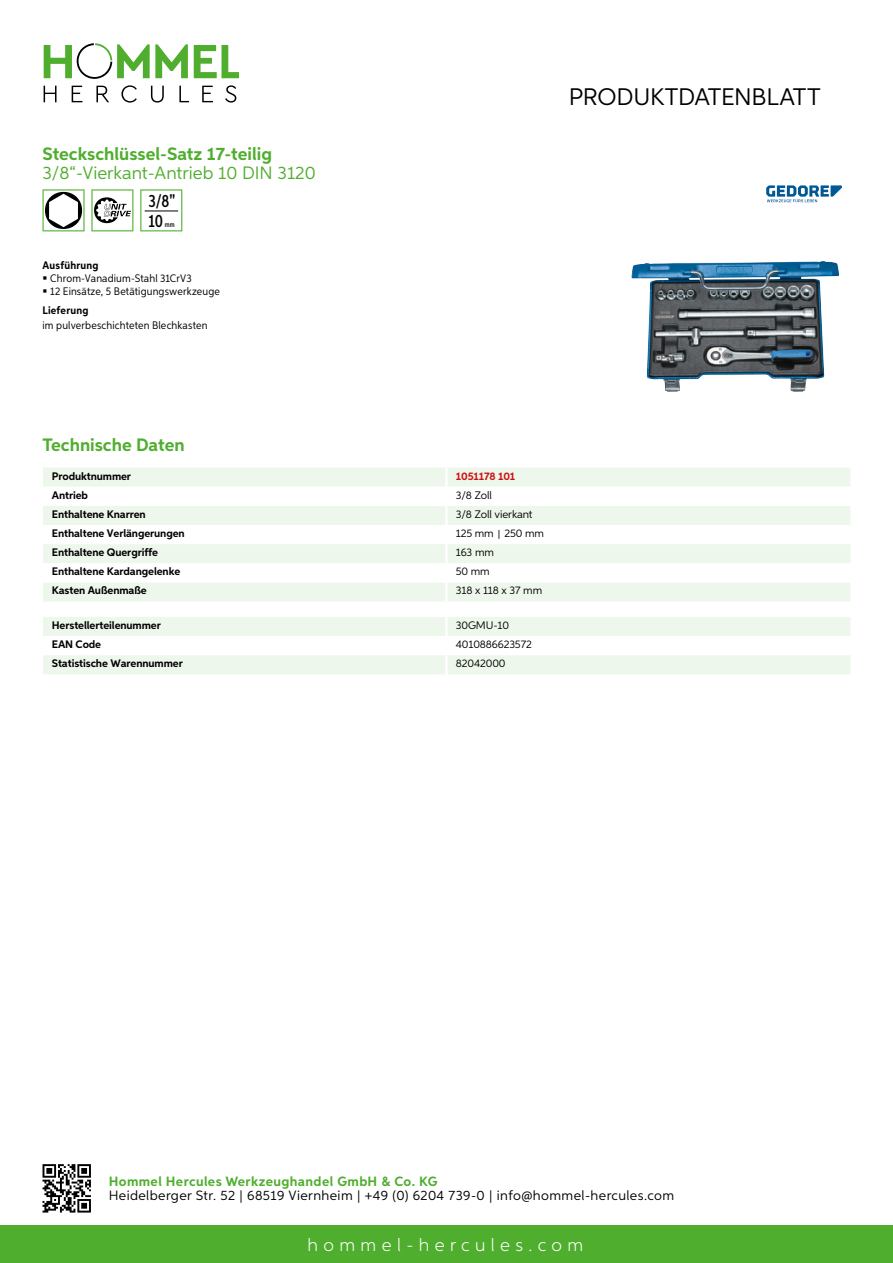
<style>
.page{position:relative;width:893px;height:1263px;background:#fff}
.page>*{position:absolute;margin:0;border:0;box-sizing:border-box;transform-origin:0 0}
.t1{font:24px "Aspira";letter-spacing:-.01em;color:#000}
.t2{font:700 18px "Aspira";color:#50ae2f}
.t3{font:18px "Aspira";color:#50ae2f}
.t4{font:300 18px "Aspira";letter-spacing:.3em;color:#fff}
.t5{font:500 17.85px/20.4px "Aspira XX Nar";color:#000}
.t6{font:13.5px "Aspira";letter-spacing:.03em;color:#000}
.t7{font:700 13.5px "Aspira";letter-spacing:.03em;color:#50ae2f}
.t8{font:700 10.95px "Aspira";letter-spacing:-.01em;color:#000}
.t9{font:10.95px/12.8px "Aspira Nar";letter-spacing:.015em;color:#000}
.t10{font:10.95px "Aspira";letter-spacing:-.01em;color:#000}
.t11{font:700 10.95px "Aspira Nar";letter-spacing:.02em;color:#000}
.t12{font:700 10.95px "Aspira";letter-spacing:-.01em;color:#cd1013}
.t13{font:500 7.35px "Aspira XX Nar";color:#000}
.s1{font-family:"Wuerth Global";font-size:10.5px}
</style>
<div class="page">
<div style="left:0;top:1226px;width:893px;height:37px;background:#50ae2f"></div>
<svg style="left:43px;top:1164px;width:48px;height:48px"></svg>
<svg style="left:194px;top:45px;width:45px;height:33px"></svg>
<svg style="left:44px;top:43px;width:144px;height:36px"></svg>
<svg style="left:44px;top:86px;width:13px;height:16px"></svg>
<svg style="left:72px;top:86px;width:10px;height:16px"></svg>
<svg style="left:96px;top:86px;width:13px;height:16px"></svg>
<svg style="left:121px;top:85px;width:16px;height:18px"></svg>
<svg style="left:151px;top:86px;width:13px;height:17px"></svg>
<svg style="left:179px;top:86px;width:10px;height:16px"></svg>
<svg style="left:202px;top:86px;width:11px;height:16px"></svg>
<svg style="left:225px;top:85px;width:11px;height:18px"></svg>
<div style="left:43px;top:468px;width:807px;height:133px;background:#eef7eb"></div>
<svg style="left:43px;top:487px;width:807px;height:95px"></svg>
<hr style="left:445px;top:468px;width:3px;height:19px;background:#fff">
<hr style="left:445px;top:487px;width:3px;height:19px;background:#fff">
<hr style="left:445px;top:506px;width:3px;height:19px;background:#fff">
<hr style="left:445px;top:525px;width:3px;height:19px;background:#fff">
<hr style="left:445px;top:544px;width:3px;height:19px;background:#fff">
<hr style="left:445px;top:563px;width:3px;height:19px;background:#fff">
<hr style="left:445px;top:582px;width:3px;height:19px;background:#fff">
<svg style="left:43px;top:617px;width:807px;height:57px"></svg>
<hr style="left:445px;top:655px;width:3px;height:19px;background:#fff">
<svg style="left:43px;top:189px;width:42px;height:42px"></svg>
<svg style="left:91px;top:189px;width:42px;height:42px"></svg>
<svg style="left:140px;top:189px;width:42px;height:42px"></svg>
<hr style="left:145px;top:211px;width:33px;height:1px;background:#000">
<img style="left:631px;top:261px;width:208px;height:131px">
<svg style="left:766px;top:185px;width:76px;height:17px"></svg>
<h2 class="t2" style="left:43px;top:142px;width:231px">Steckschlüssel-Satz 17-teilig</h2>
<h2 class="t3" style="left:43px;top:162px;width:275px">3/8“-Vierkant-Antrieb 10 DIN 3120</h2>
<h3 class="t5" style="left:148px;top:191px;width:28px">3/8"<br>10</h3>
<p class="t13" style="left:165px;top:220px;width:11px">mm</p>
<p class="t11" style="left:43px;top:259px;width:58px">Ausführung</p>
<p class="t9" style="left:50px;top:272px;width:171px">Chrom-Vanadium-Stahl 31CrV3<br>12 Einsätze, 5 Betätigungswerkzeuge</p>
<p class="t11" style="left:43px;top:304px;width:47px">Lieferung</p>
<p class="t9" style="left:43px;top:319px;width:167px">im pulverbeschichteten Blechkasten</p>
<h1 class="t1" style="left:569px;top:82px;width:253px">Produktdatenblatt</h1>
<h2 class="t2" style="left:43px;top:433px;width:144px">Technische Daten</h2>
<p class="t8" style="left:52px;top:469px;width:81px">Produktnummer</p>
<p class="t12" style="left:456px;top:469px;width:61px">1051178 101</p>
<p class="t8" style="left:52px;top:488px;width:38px">Antrieb</p>
<p class="t10" style="left:456px;top:488px;width:38px">3/8 Zoll</p>
<p class="t8" style="left:52px;top:507px;width:95px">Enthaltene Knarren</p>
<p class="t10" style="left:456px;top:507px;width:78px">3/8 Zoll vierkant</p>
<p class="t8" style="left:52px;top:526px;width:134px">Enthaltene Verlängerungen</p>
<p class="t10" style="left:456px;top:526px;width:90px">125 mm <span class="s1">|</span> 250 mm</p>
<p class="t8" style="left:52px;top:545px;width:108px">Enthaltene Quergriffe</p>
<p class="t10" style="left:456px;top:546px;width:40px">163 mm</p>
<p class="t8" style="left:52px;top:565px;width:130px">Enthaltene Kardangelenke</p>
<p class="t10" style="left:456px;top:565px;width:35px">50 mm</p>
<p class="t8" style="left:52px;top:584px;width:96px">Kasten Außenmaße</p>
<p class="t10" style="left:456px;top:584px;width:88px">318 x 118 x 37 mm</p>
<p class="t8" style="left:52px;top:618px;width:111px">Herstellerteilenummer</p>
<p class="t10" style="left:456px;top:618px;width:55px">30GMU -10</p>
<p class="t8" style="left:52px;top:637px;width:51px">EAN Code</p>
<p class="t10" style="left:456px;top:637px;width:77px">4010886623572</p>
<p class="t8" style="left:52px;top:657px;width:132px">Statistische Warennummer</p>
<p class="t10" style="left:456px;top:657px;width:51px">82042000</p>
<p class="t7" style="left:109px;top:1172px;width:330px">Hommel Hercules Werkzeughandel GmbH &amp; Co. KG</p>
<p class="t6" style="left:109px;top:1187px;width:567px">Heidelberger Str. 52 | 68519 Viernheim | +49 (0) 6204 739-0 | info@hommel-hercules.com</p>
<h2 class="t4" style="left:307px;top:1234px;width:277px">hommel-hercules.com</h2>
</div>
